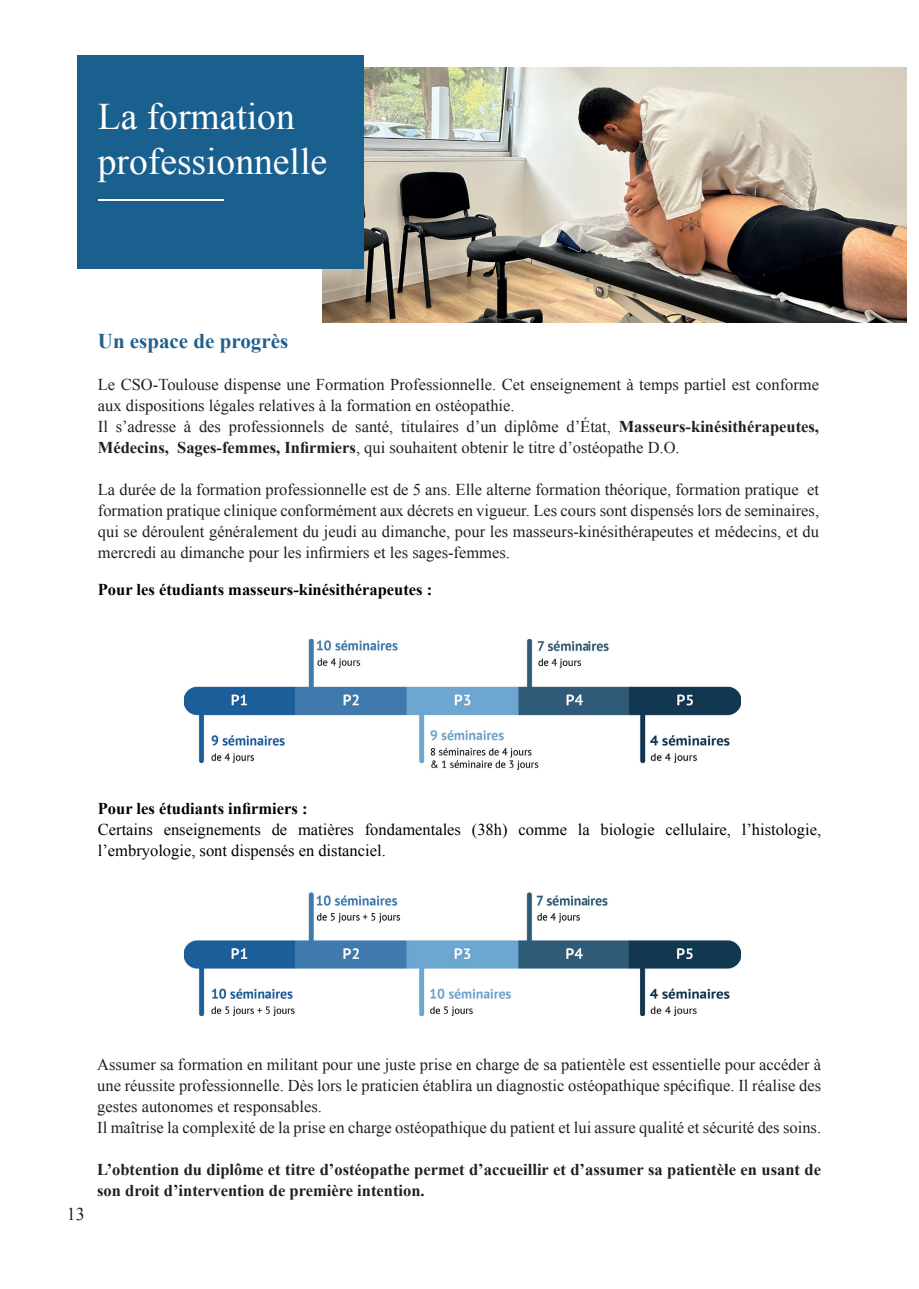
<style>
.page{position:relative;width:919px;height:1289px;background:#fff}
.page>*{position:absolute;margin:0;border:0;box-sizing:border-box;transform-origin:0 0}
.t1{font:37.5px/45px "Times New Roman";color:#fff}
.t2{font:700 21px "Times New Roman";color:#225f8d}
.t3{font:18px "Times New Roman";color:#231f20}
.t4{font:16.5px/21px "Times New Roman";color:#231f20}
.t5{font:700 16.5px/21px "Times New Roman";color:#231f20}
.t6{font:16.5px/21px "Times New Roman";color:#000001}
.t7{font:700 16.5px "Times New Roman";color:#000001}
.s1{font-weight:700}
</style>
<div class="page">
<img style="left:322px;top:67px;width:584px;height:255px">
<div style="left:77px;top:55px;width:287px;height:214px;background:#19608f"></div>
<hr style="left:98px;top:199px;width:125px;height:1px;background:#fff">
<img style="left:184px;top:639px;width:556px;height:130px">
<img style="left:184px;top:892px;width:556px;height:123px">
<h1 class="t1" style="left:98px;top:94px;width:231px">La formation professionnelle</h1>
<p class="t2" style="left:98px;top:327px;width:192px">Un espace de progrès</p>
<p class="t4" style="left:98px;top:374px;width:722px">Le CSO-Toulouse dispense une Formation Professionnelle. Cet enseignement à temps partiel est conforme aux dispositions légales relatives à la formation en ostéopathie.<br>Il s’adresse à des professionnels de santé, titulaires d’un diplôme d’État, <span class="s1">Masseurs-kinésithérapeutes, Médecins, Sages-femmes, Infirmiers</span>, qui souhaitent obtenir le titre d’ostéopathe D.O.</p>
<p class="t4" style="left:98px;top:479px;width:722px;text-align:justify">La durée de la formation professionnelle est de 5 ans. Elle alterne formation théorique, formation pratique et formation pratique clinique conformément aux décrets en vigueur. Les cours sont dispensés lors de seminaires, qui se déroulent généralement du jeudi au dimanche, pour les masseurs-kinésithérapeutes et médecins, et du mercredi au dimanche pour les infirmiers et les sages-femmes.</p>
<p class="t7" style="left:98px;top:577px;width:336px">Pour les étudiants masseurs-kinésithérapeutes :</p>
<p class="t7" style="left:98px;top:797px;width:211px">Pour les étudiants infirmiers :</p>
<p class="t6" style="left:98px;top:819px;width:724px">Certains enseignements de matières fondamentales (38h) comme la biologie cellulaire, l’histologie, l’embryologie, sont dispensés en distanciel.</p>
<p class="t3" style="left:67px;top:1201px;width:19px">13</p>
<p class="t4" style="left:97px;top:1053px;width:725px">Assumer sa formation en militant pour une juste prise en charge de sa patientèle est essentielle pour accéder à une réussite professionnelle. Dès lors le praticien établira un diagnostic ostéopathique spécifique. Il réalise des gestes autonomes et responsables.<br>Il maîtrise la complexité de la prise en charge ostéopathique du patient et lui assure qualité et sécurité des soins.</p>
<p class="t5" style="left:97px;top:1158px;width:725px">L’obtention du diplôme et titre d’ostéopathe permet d’accueillir et d’assumer sa patientèle en usant de son droit d’intervention de première intention.</p>
</div>
